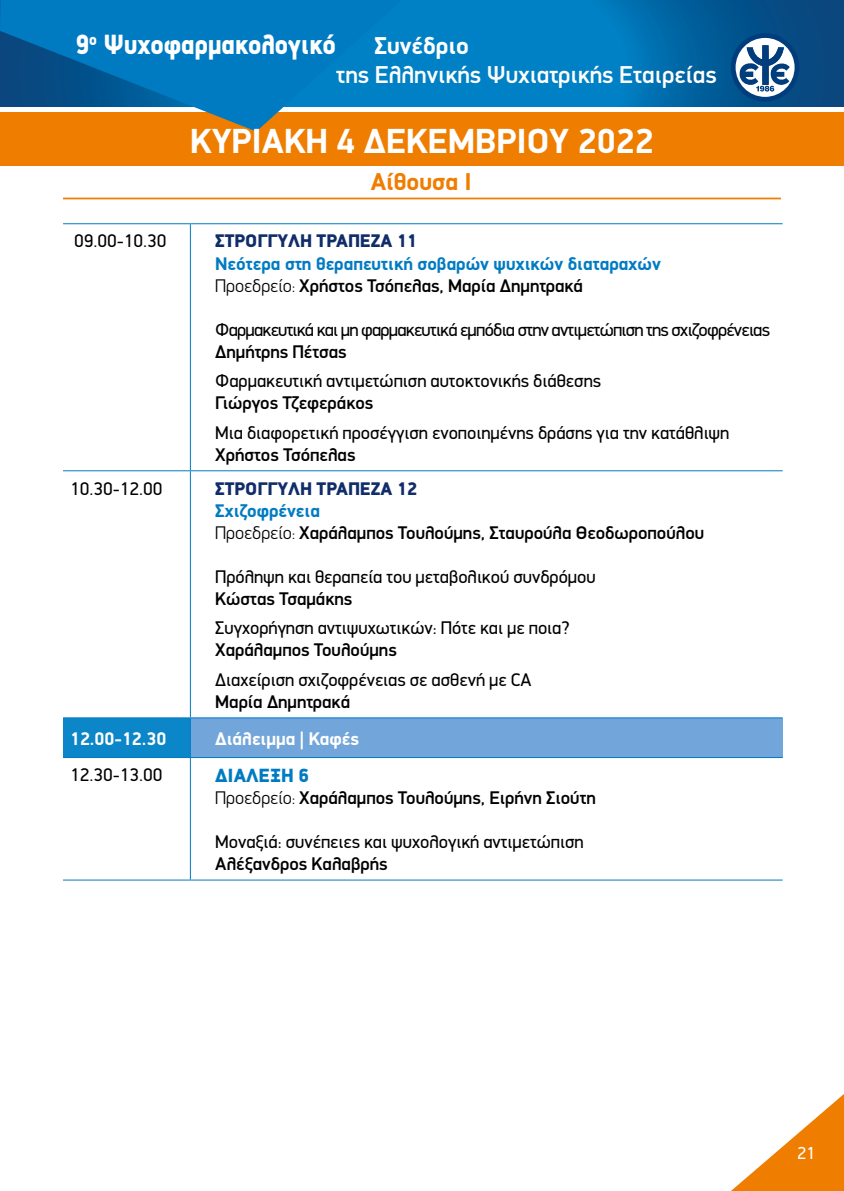
<style>
.page{position:relative;width:844px;height:1191px;background:#fff}
.page>*{position:absolute;margin:0;border:0;box-sizing:border-box;transform-origin:0 0}
.t1{font:700 35px "PF Din Display";color:#fff}
.t2{font:900 28px "PF Din Display";color:#fff;scale:.9 1}
.t3{font:500 24.5px "PF Din Display";color:#fff}
.t4{font:700 24.5px "PF Din Display";color:#fff}
.t5{font:700 24.5px "PF Din Display";color:#ef7d00}
.t6{font:900 19.25px "PF Din Display";color:#007bc2}
.t7{font:18.38px "PF Din Display";color:#000}
.t8{font:500 18.38px/22.1px "PF Din Display";color:#000}
.t9{font:700 18.38px/22.1px "PF Din Display";color:#007bc2}
.t10{font:18.38px "PF Din Display";letter-spacing:-.04em;color:#000}
.t11{font:900 18.38px "PF Din Display";letter-spacing:.025em;color:#102d69}
.t12{font:700 18.38px "PF Din Display";color:#fff}
.t13{font:17.5px "PF Din Display";color:#fff}
.s1{font-weight:300;color:#000}
.s2{font-weight:500;color:#000}
.s3{font-weight:700;color:#007bc2}
.s4{font-weight:300}
</style>
<div class="page">
<div style="left:0;top:112px;width:843px;height:54px;background:#ef7d00"></div>
<svg style="left:461px;top:0;width:382px;height:107px;background:#016cac"></svg>
<svg style="left:731px;top:1095px;width:112px;height:96px"></svg>
<svg style="left:0;top:0;width:461px;height:131px;fill:#007bc2"></svg>
<hr style="left:63px;top:198px;width:717px;height:1px;background:#ef7d00">
<svg style="left:733px;top:36px;width:63px;height:63px"></svg>
<svg style="left:738px;top:45px;width:51px;height:46px"></svg>
<div style="left:730px;top:33px;width:69px;height:69px;border:5px solid #003d7c;border-radius:50%"></div>
<div style="left:63px;top:718px;width:127px;height:39px;background:#0b86c8"></div>
<div style="left:190px;top:718px;width:592px;height:39px;background:#72a5d9"></div>
<hr style="left:190px;top:224px;width:1px;height:246px;background:#007bc2">
<hr style="left:190px;top:471px;width:1px;height:246px;background:#007bc2">
<hr style="left:190px;top:718px;width:1px;height:39px;background:#007bc2">
<hr style="left:190px;top:758px;width:1px;height:121px;background:#007bc2">
<hr style="left:63px;top:470px;width:127px;height:1px;background:#007bc2">
<hr style="left:190px;top:470px;width:592px;height:1px;background:#007bc2">
<hr style="left:63px;top:717px;width:127px;height:1px;background:#007bc2">
<hr style="left:190px;top:717px;width:592px;height:1px;background:#007bc2">
<hr style="left:63px;top:757px;width:127px;height:1px;background:#007bc2">
<hr style="left:190px;top:757px;width:592px;height:1px;background:#007bc2">
<hr style="left:63px;top:879px;width:127px;height:1px;background:#007bc2">
<hr style="left:190px;top:879px;width:592px;height:1px;background:#007bc2">
<hr style="left:63px;top:223px;width:127px;height:1px;background:#007bc2">
<hr style="left:190px;top:223px;width:592px;height:1px;background:#007bc2">
<h2 class="t2" style="left:75px;top:27px;width:291px">9<sup>o</sup> Ψυχοφαρμακολογικό</h2>
<h3 class="t4" style="left:374px;top:31px;width:96px">Συνέδριο</h3>
<h3 class="t3" style="left:336px;top:60px;width:382px">της Eλληνικής Ψυχιατρικής Εταιρείας</h3>
<h1 class="t1" style="left:190px;top:119px;width:465px">Κυριακή 4 Δεκεμ βρίου 2022</h1>
<h3 class="t5" style="left:370px;top:166px;width:102px">Αίθουσα Ι</h3>
<p class="t7" style="left:74px;top:230px;width:94px">09.00-10.30</p>
<p class="t11" style="left:215px;top:230px;width:203px">Στρογγυλή Τράπ εζα 11</p>
<p class="t9" style="left:215px;top:252px;width:447px">Νεότερα στη θεραπευτική σοβαρών ψυχικών διαταραχών<br><span class="s1">Προεδρείο:</span> <span class="s2">Χρήστος Τσόπελας, Μαρία Δημητρακά</span></p>
<p class="t10" style="left:215px;top:318px;width:556px">Φαρμακευτικά και μη φαρμακευτικά εμπόδια στην αντιμετώπιση της σχιζοφρένειας</p>
<p class="t8" style="left:215px;top:340px;width:133px">Δημήτρης Πέτσας</p>
<p class="t7" style="left:215px;top:370px;width:387px">Φαρμακευτική αντιμετώπιση αυτοκτονικής διάθεσης</p>
<p class="t8" style="left:215px;top:392px;width:159px">Γιώργος Τζεφεράκος</p>
<p class="t7" style="left:215px;top:421px;width:515px">Μια διαφορετική προσέγγιση ενοποιημένης δράσης για την κατάθλιψη</p>
<p class="t8" style="left:215px;top:443px;width:142px">Χρήστος Τσόπελας</p>
<p class="t7" style="left:70px;top:477px;width:94px">10.30-12.00</p>
<p class="t11" style="left:215px;top:477px;width:203px">Στρογγυλή Τράπ εζα 12</p>
<p class="t8" style="left:215px;top:499px;width:490px"><span class="s3">Σχιζοφρένεια<br></span><span class="s4">Προεδρείο:</span> Χαράλαμπος Τουλούμης, Σταυρούλα Θεοδωροπούλου</p>
<p class="t7" style="left:215px;top:565px;width:382px">Πρόληψη και θεραπεία του μεταβολικού συνδρόμου</p>
<p class="t8" style="left:215px;top:587px;width:138px">Κώστας Τσαμάκης</p>
<p class="t7" style="left:215px;top:617px;width:356px">Συγχορήγηση αντιψυχωτικών: Πότε και με ποια?</p>
<p class="t8" style="left:215px;top:639px;width:183px">Χαράλαμπος Τουλούμης</p>
<p class="t7" style="left:215px;top:668px;width:318px">Διαχείριση σχιζοφρένειας σε ασθενή με CA</p>
<p class="t8" style="left:215px;top:690px;width:136px">Μαρία Δημητρακά</p>
<p class="t12" style="left:70px;top:727px;width:98px">12.00-12.30</p>
<p class="t12" style="left:215px;top:727px;width:145px">Διάλειμμα | Καφές</p>
<p class="t7" style="left:70px;top:764px;width:94px">12.30-13.00</p>
<p class="t6" style="left:215px;top:763px;width:95px">Διάλεξη 6</p>
<p class="t8" style="left:215px;top:786px;width:382px"><span class="s4">Προεδρείο:</span> Χαράλαμπος Τουλούμης, Ειρήνη Σιούτη</p>
<p class="t7" style="left:215px;top:830px;width:370px">Μοναξιά: συνέπειες και ψυχολογική αντιμετώπιση</p>
<p class="t8" style="left:215px;top:852px;width:174px">Αλέξανδρος Καλαβρής</p>
<p class="t13" style="left:796px;top:1142px;width:20px">21</p>
</div>
